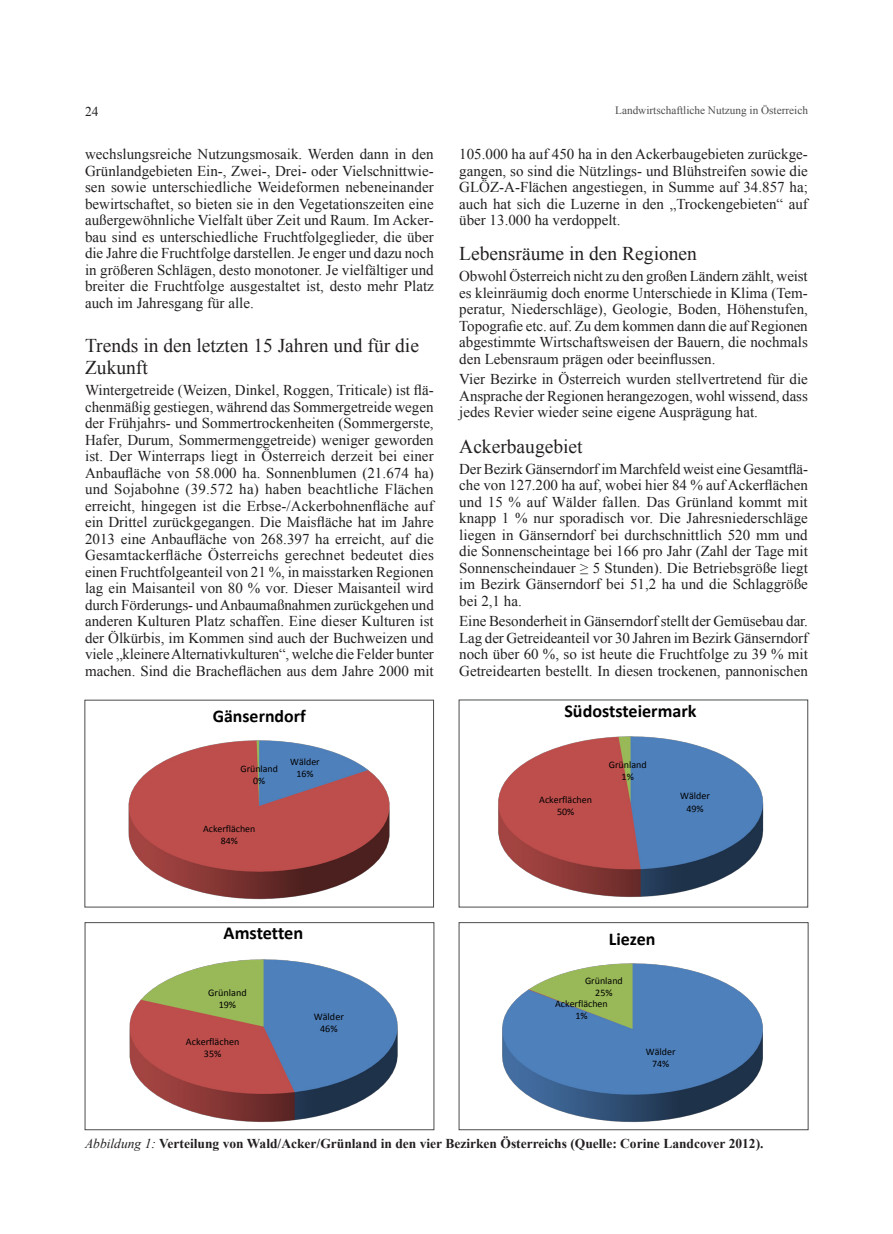
<style>
.page{position:relative;width:893px;height:1234px;background:#fff}
.page>*{position:absolute;margin:0;border:0;box-sizing:border-box;transform-origin:0 0}
.t1{font:19.5px/22.5px "Times New Roman";color:#231f20}
.t2{font:700 18.3px "Calibri";letter-spacing:-.01em;color:#000}
.t3{font:700 18.15px "Calibri";color:#000}
.t4{font:700 18px "Calibri";letter-spacing:-.005em;color:#000}
.t5{font:700 17.85px "Calibri";color:#000}
.t6{font:15px/16.5px "Times New Roman";color:#231f20;text-align:justify}
.t7{font:700 13.5px "Times New Roman";color:#231f20}
.t8{font:13.5px "Times New Roman";color:#231f20}
.t9{font:11.25px "Times New Roman";color:#4b4c4d}
.t10{font:10.05px/12.3px "Calibri";color:#000;text-align:center}
.t11{font:9.9px/12.1px "Calibri";color:#000;text-align:center}
.s1{font-weight:400;font-style:italic}
</style>
<div class="page">
<svg style="left:128px;top:740px;width:262px;height:160px"></svg>
<svg style="left:498px;top:736px;width:266px;height:161px"></svg>
<svg style="left:129px;top:959px;width:269px;height:163px"></svg>
<div style="left:85px;top:922px;width:349px;height:207px;border:1px solid #4b4c4d"></div>
<svg style="left:502px;top:963px;width:261px;height:160px"></svg>
<div style="left:459px;top:922px;width:349px;height:207px;border:1px solid #4b4c4d"></div>
<p class="t8" style="left:85px;top:102px;width:15px">24</p>
<p class="t9" style="left:615px;top:103px;width:194px">Landwirtschaftliche Nutzung in Österreich</p>
<p class="t6" style="left:85px;top:146px;width:350px">wechslungsreiche Nutzungsmosaik. Werden dann in den Grünlandgebieten Ein-, Zwei-, Drei- oder Vielschnittwie&shy;sen sowie unterschiedliche Weideformen nebeneinander bewirtschaftet, so bieten sie in den Vegetationszeiten eine außergewöhnliche Vielfalt über Zeit und Raum. Im Acker&shy;bau sind es unterschiedliche Fruchtfolgeglieder, die über die Jahre die Fruchtfolge darstellen. Je enger und dazu noch in größeren Schlägen, desto monotoner. Je vielfältiger und breiter die Fruchtfolge ausgestaltet ist, desto mehr Platz auch im Jahresgang für alle.</p>
<h1 class="t1" style="left:85px;top:333px;width:335px">Trends in den letzten 15 Jahren und für die<br>Zukunft</h1>
<p class="t6" style="left:85px;top:381px;width:350px">Wintergetreide (Weizen, Dinkel, Roggen, Triticale) ist flä&shy;chenmäßig gestiegen, während das Sommergetreide wegen der Frühjahrs- und Sommertrockenheiten (Sommergerste, Hafer, Durum, Sommermenggetreide) weniger geworden ist. Der Winterraps liegt in Österreich derzeit bei einer Anbaufläche von 58.000 ha. Sonnenblumen (21.674 ha) und Sojabohne (39.572 ha) haben beachtliche Flächen erreicht, hingegen ist die Erbse-/Ackerbohnenfläche auf ein Drittel zurückgegangen. Die Maisfläche hat im Jahre 2013 eine Anbaufläche von 268.397 ha erreicht, auf die Gesamtackerfläche Österreichs gerechnet bedeutet dies einen Fruchtfolgeanteil von 21 %, in maisstarken Regionen lag ein Maisanteil von 80 % vor. Dieser Maisanteil wird durch Förderungs- und Anbaumaßnahmen zurückgehen und anderen Kulturen Platz schaffen. Eine dieser Kulturen ist der Ölkürbis, im Kommen sind auch der Buchweizen und viele „kleinere Alternativkulturen“, welche die Felder bunter machen. Sind die Bracheflächen aus dem Jahre 2000 mit</p>
<p class="t6" style="left:459px;top:145px;width:350px">105.000 ha auf 450 ha in den Ackerbaugebieten zurückge&shy;gangen, so sind die Nützlings- und Blühstreifen sowie die GLÖZ-A-Flächen angestiegen, in Summe auf 34.857 ha; auch hat sich die Luzerne in den „Trockengebieten“ auf über 13.000 ha verdoppelt.</p>
<h1 class="t1" style="left:459px;top:242px;width:239px">Lebensräume in den Regionen</h1>
<p class="t6" style="left:459px;top:267px;width:350px">Obwohl Österreich nicht zu den großen Ländern zählt, weist es kleinräumig doch enorme Unterschiede in Klima (Tem&shy;peratur, Niederschläge), Geologie, Boden, Höhenstufen, Topografie etc. auf. Zu dem kommen dann die auf Regionen abgestimmte Wirtschaftsweisen der Bauern, die nochmals den Lebensraum prägen oder beeinflussen.</p>
<p class="t6" style="left:459px;top:371px;width:350px">Vier Bezirke in Österreich wurden stellvertretend für die Ansprache der Regionen herangezogen, wohl wissend, dass jedes Revier wieder seine eigene Ausprägung hat.</p>
<h1 class="t1" style="left:459px;top:434px;width:125px">Ackerbaugebiet</h1>
<p class="t6" style="left:459px;top:460px;width:350px">Der Bezirk Gänserndorf im Marchfeld weist eine Gesamtflä&shy;che von 127.200 ha auf, wobei hier 84 % auf Ackerflächen und 15 % auf Wälder fallen. Das Grünland kommt mit knapp 1 % nur sporadisch vor. Die Jahresniederschläge liegen in Gänserndorf bei durchschnittlich 520 mm und die Sonnenscheintage bei 166 pro Jahr (Zahl der Tage mit Sonnenscheindauer ≥ 5 Stunden). Die Betriebsgröße liegt im Bezirk Gänserndorf bei 51,2 ha und die Schlaggröße bei 2,1 ha.</p>
<p class="t6" style="left:459px;top:612px;width:350px">Eine Besonderheit in Gänserndorf stellt der Gemüsebau dar.<br>Lag der Getreideanteil vor 30 Jahren im Bezirk Gänserndorf noch über 60 %, so ist heute die Fruchtfolge zu 39 % mit Getreidearten bestellt. In diesen trockenen, pannonischen</p>
<p class="t5" style="left:213px;top:704px;width:95px">Gänserndorf</p>
<p class="t11" style="left:240px;top:762px;width:39px">Grünland<br>0%</p>
<p class="t11" style="left:290px;top:755px;width:31px">Wälder<br>16%</p>
<p class="t11" style="left:203px;top:822px;width:54px">Ackerflächen<br>84%</p>
<p class="t2" style="left:224px;top:921px;width:81px">Amstetten</p>
<p class="t10" style="left:208px;top:986px;width:40px">Grünland<br>19%</p>
<p class="t10" style="left:186px;top:1034px;width:55px">Ackerflächen<br>35%</p>
<p class="t10" style="left:314px;top:1010px;width:32px">Wälder<br>46%</p>
<p class="t3" style="left:564px;top:699px;width:134px">Südoststeiermark</p>
<p class="t10" style="left:539px;top:793px;width:54px">Ackerflächen<br>50%</p>
<p class="t10" style="left:609px;top:758px;width:40px">Grünland<br>1%</p>
<p class="t10" style="left:680px;top:789px;width:31px">Wälder<br>49%</p>
<p class="t4" style="left:609px;top:926px;width:48px">Liezen</p>
<p class="t11" style="left:585px;top:974px;width:39px">Grünland<br>25%</p>
<p class="t11" style="left:555px;top:997px;width:54px">Ackerflächen<br>1%</p>
<p class="t11" style="left:646px;top:1045px;width:31px">Wälder<br>74%</p>
<p class="t7" style="left:85px;top:1133px;width:680px"><span class="s1">Abbildung 1:</span> Verteilung von Wald/Acker/Grünland in den vier Bezirken Österreichs (Quelle: Corine Landcover 2012).</p>
</div>
